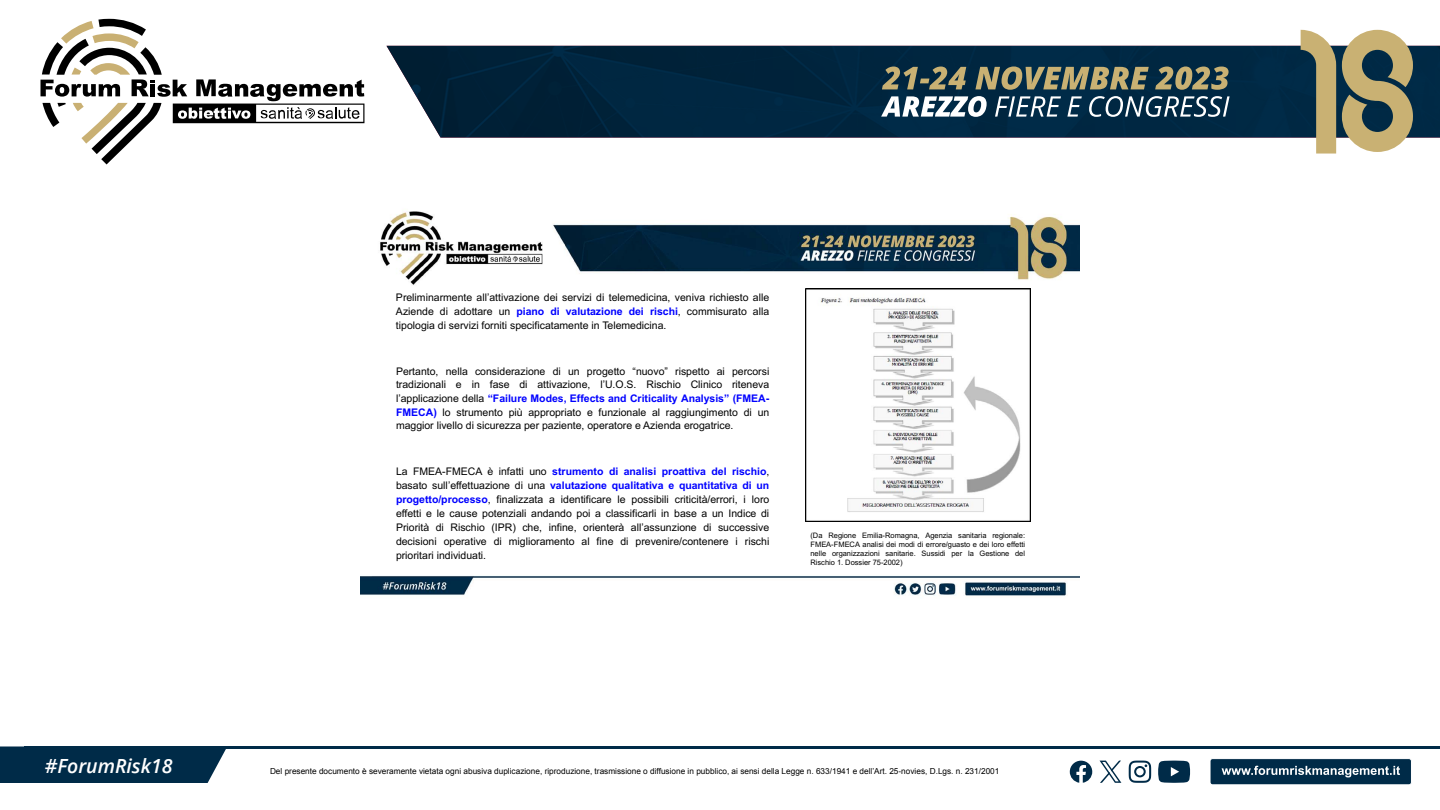
<style>
.page{position:relative;width:1440px;height:810px;background:#fff}
.page>*{position:absolute;margin:0;border:0;box-sizing:border-box;transform-origin:0 0}
.t1{font:italic 600 19.5px "Open Sans";color:#fff}
.t2{font:10.5px/13.9px "Arial";color:#000;text-align:justify}
.t3{font:8.25px "Arial";color:#000}
.t4{font:7.5px/9px "Arial";letter-spacing:-.005em;color:#000;text-align:justify}
.s1{font-weight:700;color:#00f}
</style>
<div class="page">
<div style="left:0;top:746px;width:226px;height:37px;background:#002b48"></div>
<div style="left:1210px;top:759px;width:201px;height:26px;background:#002b48;border-radius:3px"></div>
<div style="left:1210px;top:758px;width:202px;height:27px;border:1px solid #fff;border-radius:3px"></div>
<svg style="left:1222px;top:766px;width:178px;height:11px"></svg>
<hr style="left:24px;top:746px;width:1416px;height:3px;background:#002b48">
<img style="left:386px;top:46px;width:1054px;height:92px">
<svg style="left:1342px;top:30px;width:71px;height:122px;background:#9a9575"></svg>
<svg style="left:1301px;top:30px;width:35px;height:124px;background:#929074"></svg>
<svg style="left:40px;top:19px;width:324px;height:145px"></svg>
<svg style="left:881px;top:96px;width:349px;height:21px"></svg>
<svg style="left:882px;top:66px;width:347px;height:24px;background:#656c5b"></svg>
<svg style="left:1129px;top:761px;width:22px;height:22px"></svg>
<svg style="left:1158px;top:761px;width:32px;height:22px"></svg>
<svg style="left:1070px;top:761px;width:22px;height:22px"></svg>
<svg style="left:1100px;top:761px;width:21px;height:22px"></svg>
<img style="left:360px;top:211px;width:720px;height:385px">
<img style="left:805px;top:288px;width:226px;height:234px">
<p class="t2" style="left:396px;top:290px;width:375px">Preliminarmente all’attivazione dei servizi di telemedicina, veniva richiesto alle Aziende di adottare un <span class="s1">piano di valutazione dei rischi</span>, commisurato alla tipologia di servizi forniti specificatamente in Telemedicina.</p>
<p class="t2" style="left:396px;top:364px;width:375px;line-height:13.6px">Pertanto, nella considerazione di un progetto “nuovo” rispetto ai percorsi tradizionali e in fase di attivazione, l’U.O.S. Rischio Clinico riteneva l’applicazione della <span class="s1">“Failure Modes, Effects and Criticality Analysis” (FMEA-FMECA)</span> lo strumento più appropriato e funzionale al raggiungimento di un maggior livello di sicurezza per paziente, operatore e Azienda erogatrice.</p>
<p class="t2" style="left:396px;top:465px;width:375px">La FMEA-FMECA è infatti uno <span class="s1">strumento di analisi proattiva del rischio</span>, basato sull’effettuazione di una <span class="s1">valutazione qualitativa e quantitativa di un progetto/processo</span>, finalizzata a identificare le possibili criticità/errori, i loro effetti e le cause potenziali andando poi a classificarli in base a un Indice di Priorità di Rischio (IPR) che, infine, orienterà all’assunzione di successive decisioni operative di miglioramento al fine di prevenire/contenere i rischi prioritari individuati.</p>
<p class="t4" style="left:810px;top:531px;width:216px">(Da Regione Emilia-Romagna, Agenzia sanitaria regionale:<br>FMEA-FMECA analisi dei modi di errore/guasto e dei loro effetti nelle organizzazioni sanitarie. Sussidi per la Gestione del Rischio 1. Dossier 75-2002)</p>
<h1 class="t1" style="left:45px;top:752px;width:129px">#ForumRisk18</h1>
<p class="t3" style="left:270px;top:766px;width:731px">Del presente documento è severamente vietata ogni abusiva duplicazione, riproduzione, trasmissione o diffusione in pubblico, ai sensi della Legge n. 633/1941 e dell’Art. 25-novies, D.Lgs. n. 231/2001</p>
</div>
